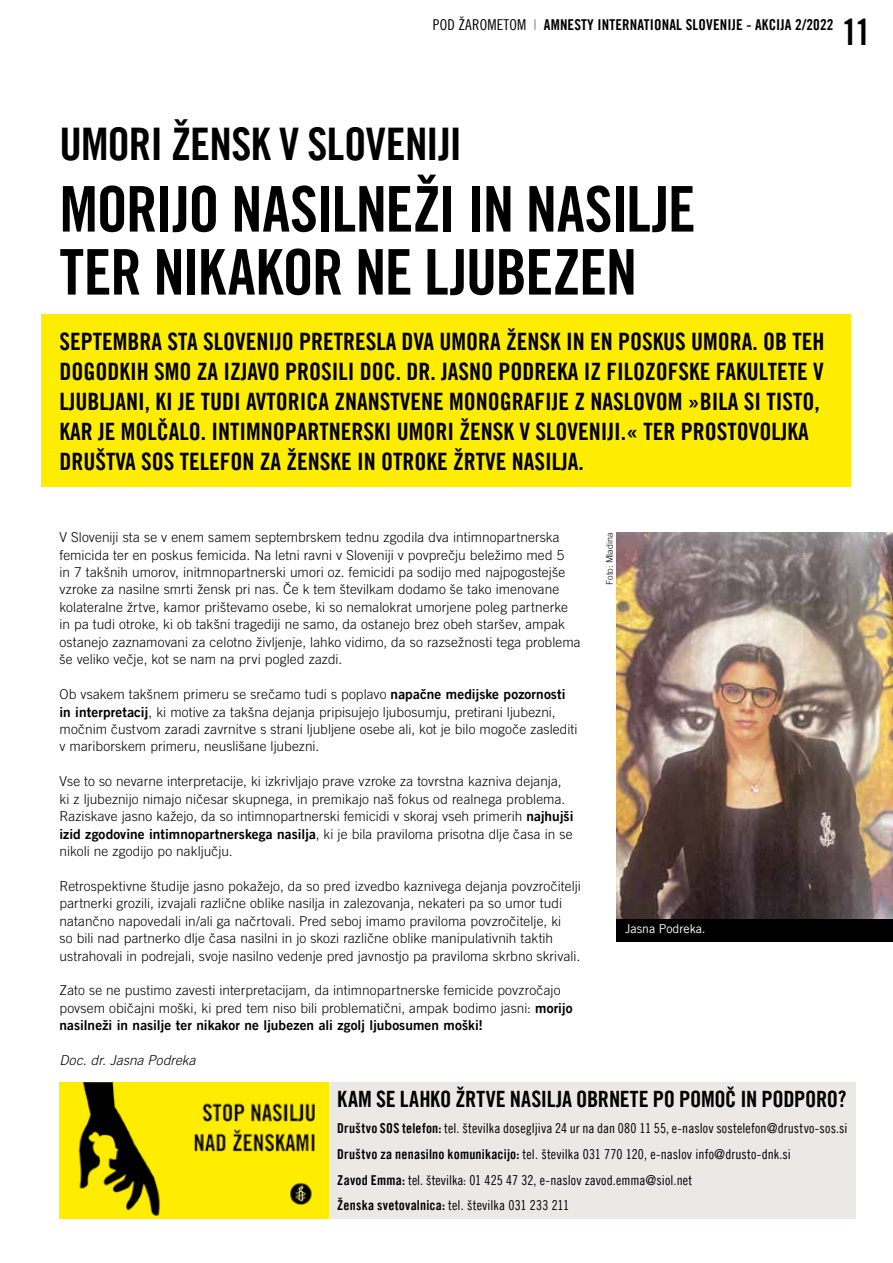
<style>
.page{position:relative;width:893px;height:1263px;background:#fff}
.page>*{position:absolute;margin:0;border:0;box-sizing:border-box;transform-origin:0 0}
.t1{font:63px/63px "Amnesty Trade Gothic Bd Cn 20";letter-spacing:-.025em;color:#000}
.t2{font:45px "Amnesty Trade Gothic Bd Cn 20";letter-spacing:-.015em;color:#000}
.t3{font:36px "Amnesty Trade Gothic Bd Cn 20";color:#000}
.t4{font:24px/30px "Amnesty Trade Gothic Bd Cn 20";color:#000}
.t5{font:22.5px "Amnesty Trade Gothic Bd Cn 20";letter-spacing:-.01em;color:#000}
.t6{font:15px "Amnesty Trade Gothic Bd Cn 20";letter-spacing:.01em;color:#000}
.t7{font:300 13.65px/17.4px "Amnesty Trade Gothic";letter-spacing:.005em;color:#000}
.t8{font:13.65px/25.8px "Amnesty Trade Gothic Cn 18";letter-spacing:.01em;color:#000}
.t9{font:13.65px "Amnesty Trade Gothic Bd 2";letter-spacing:.005em;color:#000}
.t10{font:italic 300 13.65px "Amnesty Trade Gothic";color:#000}
.t11{font:12.3px "Amnesty Trade Gothic";color:#fff}
.t12{font:300 9px "Amnesty Trade Gothic";color:#000}
.s1{font-family:"Amnesty Trade Gothic Cn 18"}
.s2{font-family:"Amnesty Trade Gothic Cn 18";color:#9b928e}
.s3{font-family:"Amnesty Trade Gothic Bd 2";font-weight:400}
.s4{font-family:"Amnesty Trade Gothic";font-weight:300}
.s5{font-family:"Amnesty Trade Gothic Bd Cn 20"}
</style>
<div class="page">
<div style="left:329px;top:1083px;width:527px;height:136px;background:#ece8e6"></div>
<div style="left:617px;top:916px;width:276px;height:26px;background:#000"></div>
<div style="left:42px;top:314px;width:809px;height:172px;background:#ffed00"></div>
<img style="left:617px;top:533px;width:276px;height:385px">
<img style="left:60px;top:1083px;width:269px;height:136px">
<p class="t6" style="left:433px;top:16px;width:402px"><span class="s1">POD ŽAROMETOM</span> <span class="s2">I</span> AMNESTY INTERNATIONAL SLOVENIJE - AKCIJA 2/2022</p>
<h3 class="t3" style="left:842px;top:10px;width:31px">11</h3>
<h2 class="t2" style="left:60px;top:117px;width:404px">UMORI ŽENSK V SLOVENIJI</h2>
<h1 class="t1" style="left:60px;top:177px;width:638px">MORIJO NASILNEŽI IN NASILJE<br>TER NIKAKOR NE LJUBEZEN</h1>
<p class="t4" style="left:60px;top:326px;width:767px">SEPTEMBRA STA SLOVENIJO PRETRESLA DVA UMORA ŽENSK IN EN POSKUS UMORA. OB TEH DOGODKIH SMO ZA IZJAVO PROSILI DOC. DR. JASNO PODREKA IZ FILOZOFSKE FAKULTETE V LJUBLJANI, KI JE TUDI AVTORICA ZNANSTVENE MONOGRAFIJE Z NASLOVOM »BILA SI TISTO, KAR JE MOLČALO. INTIMNOPARTNERSKI UMORI ŽENSK V SLOVENIJI.« TER PROSTOVOLJKA DRUŠTVA SOS TELEFON ZA ŽENSKE IN OTROKE ŽRTVE NASILJA.</p>
<p class="t7" style="left:60px;top:528px;width:523px">V Sloveniji sta se v enem samem septembrskem tednu zgodila dva intimnopartnerska femicida ter en poskus femicida. Na letni ravni v Sloveniji v povprečju beležimo med 5<br>in 7 takšnih umorov, initmnopartnerski umori oz. femicidi pa sodijo med najpogostejše vzroke za nasilne smrti žensk pri nas. Če k tem številkam dodamo še tako imenovane kolateralne žrtve, kamor prištevamo osebe, ki so nemalokrat umorjene poleg partnerke in pa tudi otroke, ki ob takšni tragediji ne samo, da ostanejo brez obeh staršev, ampak ostanejo zaznamovani za celotno življenje, lahko vidimo, da so razsežnosti tega problema še veliko večje, kot se nam na prvi pogled zazdi.</p>
<p class="t7" style="left:60px;top:685px;width:520px">Ob vsakem takšnem primeru se srečamo tudi s poplavo <span class="s3">napačne medijske pozornosti in interpretacij</span>, ki motive za takšna dejanja pripisujejo ljubosumju, pretirani ljubezni, močnim čustvom zaradi zavrnitve s strani ljubljene osebe ali, kot je bilo mogoče zaslediti v mariborskem primeru, neuslišane ljubezni.</p>
<p class="t7" style="left:60px;top:772px;width:515px">Vse to so nevarne interpretacije, ki izkrivljajo prave vzroke za tovrstna kazniva dejanja, ki z ljubeznijo nimajo ničesar skupnega, in premikajo naš fokus od realnega problema.<br>Raziskave jasno kažejo, da so intimnopartnerski femicidi v skoraj vseh primerih <span class="s3">najhujši</span></p>
<p class="t9" style="left:60px;top:825px;width:514px">izid zgodovine intimnopartnerskega nasilja<span class="s4">, ki je bila praviloma prisotna dlje časa in se</span></p>
<p class="t7" style="left:60px;top:842px;width:175px">nikoli ne zgodijo po naključju.</p>
<p class="t7" style="left:60px;top:877px;width:523px">Retrospektivne študije jasno pokažejo, da so pred izvedbo kaznivega dejanja povzročitelji partnerki grozili, izvajali različne oblike nasilja in zalezovanja, nekateri pa so umor tudi natančno napovedali in/ali ga načrtovali. Pred seboj imamo praviloma povzročitelje, ki<br>so bili nad partnerko dlje časa nasilni in jo skozi različne oblike manipulativnih taktih ustrahovali in podrejali, svoje nasilno vedenje pred javnostjo pa praviloma skrbno skrivali.</p>
<p class="t7" style="left:60px;top:982px;width:515px">Zato se ne pustimo zavesti interpretacijam, da intimnopartnerske femicide povzročajo povsem običajni moški, ki pred tem niso bili problematični, ampak bodimo jasni: <span class="s3">morijo</span></p>
<p class="t9" style="left:60px;top:1017px;width:425px">nasilneži in nasilje ter nikakor ne ljubezen ali zgolj ljubosumen moški!</p>
<p class="t10" style="left:60px;top:1052px;width:138px">Doc. dr. Jasna Podreka</p>
<p class="t12" style="left:604px;top:585px;width:54px;rotate:-90deg">Foto: Mladina</p>
<p class="t11" style="left:625px;top:921px;width:82px">Jasna Podreka.</p>
<h3 class="t5" style="left:337px;top:1086px;width:511px">KAM SE LAHKO ŽRTVE NASILJA OBRNETE PO POMOČ IN PODPORO?</h3>
<p class="t8" style="left:337px;top:1115px;width:512px"><span class="s5">Društvo SOS telefon:</span> tel. številka dosegljiva 24 ur na dan 080 11 55, e-naslov sostelefon@drustvo-sos.si <span class="s5">Društvo za nenasilno komunikacijo:</span> tel. številka 031 770 120, e-naslov info@drusto-dnk.si<br><span class="s5">Zavod Emma:</span> tel. številka: 01 425 47 32, e-naslov zavod.emma@siol.net<br><span class="s5">Ženska svetovalnica:</span> tel. številka 031 233 211</p>
</div>
